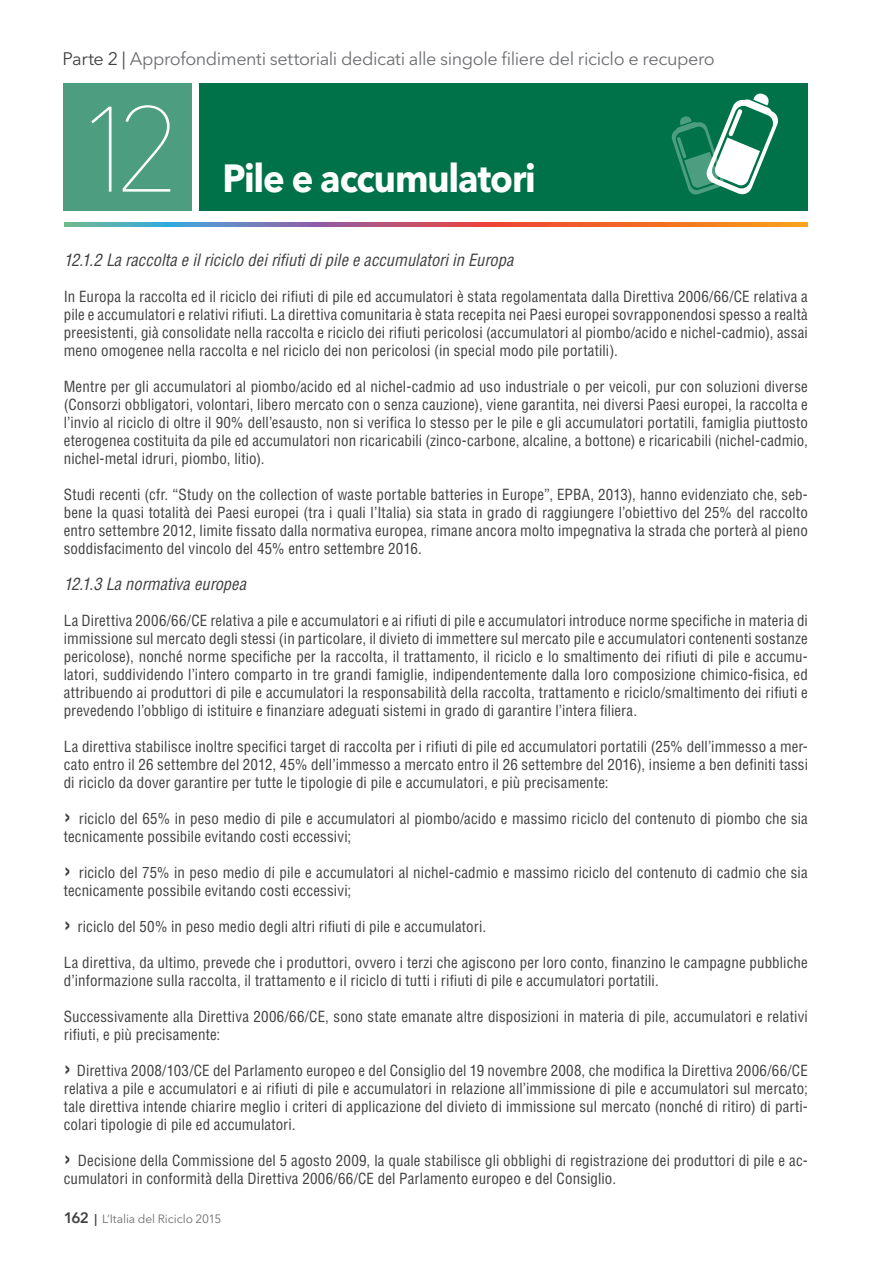
<style>
.page{position:relative;width:893px;height:1263px;background:#fff}
.page>*{position:absolute;margin:0;border:0;box-sizing:border-box;transform-origin:0 0}
.t1{font:200 120px "Avenir Next LT Pro";color:#fff}
.t2{font:700 39px "Avenir Next LT Pro";letter-spacing:-.03em;color:#fff;scale:.93 1}
.t3{font:18px "Avenir Next LT Pro";letter-spacing:-.025em;color:#6d6e71}
.t4{font:italic condensed 16.5px "Helvetica LT";letter-spacing:.005em;color:#414042}
.t5{font:condensed 15px/18px "Helvetica LT";letter-spacing:.01em;color:#414042;text-align:justify}
.t6{font:12px "Avenir Next LT Pro";letter-spacing:-.005em;color:#6d6e71}
.s1{color:#414042}
.s2{font-weight:700;font-stretch:normal;font-size:22.5px}
.s3{font-weight:600;font-size:15px;color:#414042}
.s4{font-weight:600;color:#414042}
</style>
<div class="page">
<svg style="left:64px;top:223px;width:744px;height:4px;background:#b5756a"></svg>
<div style="left:200px;top:83px;width:608px;height:127px;background:#00724a"></div>
<div style="left:64px;top:83px;width:128px;height:127px;background:#4d9d81"></div>
<svg style="left:671px;top:93px;width:107px;height:102px"></svg>
<p class="t3" style="left:63px;top:48px;width:654px"><span class="s1">Parte 2 |</span> Approfondimenti settoriali dedicati alle singole filiere del riciclo e recupero</p>
<h1 class="t1" style="left:74px;top:78px;width:110px">12</h1>
<h2 class="t2" style="left:222px;top:154px;width:339px">Pile e accumulatori</h2>
<p class="t4" style="left:64px;top:250px;width:451px">12.1.2 La raccolta e il riciclo dei rifiuti di pile e accumulatori in Europa</p>
<p class="t5" style="left:64px;top:288px;width:746px">In Europa la raccolta ed il riciclo dei rifiuti di pile ed accumulatori è stata regolamentata dalla Direttiva 2006/66/CE relativa a pile e accumulatori e relativi rifiuti. La direttiva comunitaria è stata recepita nei Paesi europei sovrapponendosi spesso a realtà preesistenti, già consolidate nella raccolta e riciclo dei rifiuti pericolosi (accumulatori al piombo/acido e nichel-cadmio), assai meno omogenee nella raccolta e nel riciclo dei non pericolosi (in special modo pile portatili).</p>
<p class="t5" style="left:64px;top:378px;width:746px">Mentre per gli accumulatori al piombo/acido ed al nichel-cadmio ad uso industriale o per veicoli, pur con soluzioni diverse (Consorzi obbligatori, volontari, libero mercato con o senza cauzione), viene garantita, nei diversi Paesi europei, la raccolta e l’invio al riciclo di oltre il 90% dell’esausto, non si verifica lo stesso per le pile e gli accumulatori portatili, famiglia piuttosto eterogenea costituita da pile ed accumulatori non ricaricabili (zinco-carbone, alcaline, a bottone) e ricaricabili (nichel-cadmio, nichel-metal idruri, piombo, litio).</p>
<p class="t5" style="left:64px;top:486px;width:746px">Studi recenti (cfr. “Study on the collection of waste portable batteries in Europe”, EPBA, 2013), hanno evidenziato che, seb&shy;bene la quasi totalità dei Paesi europei (tra i quali l’Italia) sia stata in grado di raggiungere l’obiettivo del 25% del raccolto entro settembre 2012, limite fissato dalla normativa europea, rimane ancora molto impegnativa la strada che porterà al pieno soddisfacimento del vincolo del 45% entro settembre 2016.</p>
<p class="t4" style="left:64px;top:574px;width:184px">12.1.3 La normativa europea</p>
<p class="t5" style="left:64px;top:612px;width:746px">La Direttiva 2006/66/CE relativa a pile e accumulatori e ai rifiuti di pile e accumulatori introduce norme specifiche in materia di immissione sul mercato degli stessi (in particolare, il divieto di immettere sul mercato pile e accumulatori contenenti sostanze pericolose), nonché norme specifiche per la raccolta, il trattamento, il riciclo e lo smaltimento dei rifiuti di pile e accumu&shy;latori, suddividendo l’intero comparto in tre grandi famiglie, indipendentemente dalla loro composizione chimico-fisica, ed attribuendo ai produttori di pile e accumulatori la responsabilità della raccolta, trattamento e riciclo/smaltimento dei rifiuti e prevedendo l’obbligo di istituire e finanziare adeguati sistemi in grado di garantire l’intera filiera.</p>
<p class="t5" style="left:64px;top:738px;width:746px">La direttiva stabilisce inoltre specifici target di raccolta per i rifiuti di pile ed accumulatori portatili (25% dell’immesso a mer&shy;cato entro il 26 settembre del 2012, 45% dell’immesso a mercato entro il 26 settembre del 2016), insieme a ben definiti tassi di riciclo da dover garantire per tutte le tipologie di pile e accumulatori, e più precisamente:</p>
<p class="t5" style="left:64px;top:810px;width:746px"><span class="s2">›</span> riciclo del 65% in peso medio di pile e accumulatori al piombo/acido e massimo riciclo del contenuto di piombo che sia tecnicamente possibile evitando costi eccessivi;</p>
<p class="t5" style="left:64px;top:864px;width:746px"><span class="s2">›</span> riciclo del 75% in peso medio di pile e accumulatori al nichel-cadmio e massimo riciclo del contenuto di cadmio che sia tecnicamente possibile evitando costi eccessivi;</p>
<p class="t5" style="left:64px;top:918px;width:424px"><span class="s2">›</span> riciclo del 50% in peso medio degli altri rifiuti di pile e accumulatori.</p>
<p class="t5" style="left:64px;top:954px;width:746px">La direttiva, da ultimo, prevede che i produttori, ovvero i terzi che agiscono per loro conto, finanzino le campagne pubbliche d’informazione sulla raccolta, il trattamento e il riciclo di tutti i rifiuti di pile e accumulatori portatili.</p>
<p class="t5" style="left:64px;top:1008px;width:746px">Successivamente alla Direttiva 2006/66/CE, sono state emanate altre disposizioni in materia di pile, accumulatori e relativi rifiuti, e più precisamente:</p>
<p class="t5" style="left:64px;top:1062px;width:746px"><span class="s2">›</span> Direttiva 2008/103/CE del Parlamento europeo e del Consiglio del 19 novembre 2008, che modifica la Direttiva 2006/66/CE relativa a pile e accumulatori e ai rifiuti di pile e accumulatori in relazione all’immissione di pile e accumulatori sul mercato; tale direttiva intende chiarire meglio i criteri di applicazione del divieto di immissione sul mercato (nonché di ritiro) di parti&shy;colari tipologie di pile ed accumulatori.</p>
<p class="t5" style="left:64px;top:1152px;width:746px"><span class="s2">›</span> Decisione della Commissione del 5 agosto 2009, la quale stabilisce gli obblighi di registrazione dei produttori di pile e ac&shy;cumulatori in conformità della Direttiva 2006/66/CE del Parlamento europeo e del Consiglio.</p>
<p class="t6" style="left:64px;top:1212px;width:159px"><span class="s3">162</span> <span class="s4">|</span> L’Italia del Riciclo 2015</p>
</div>
